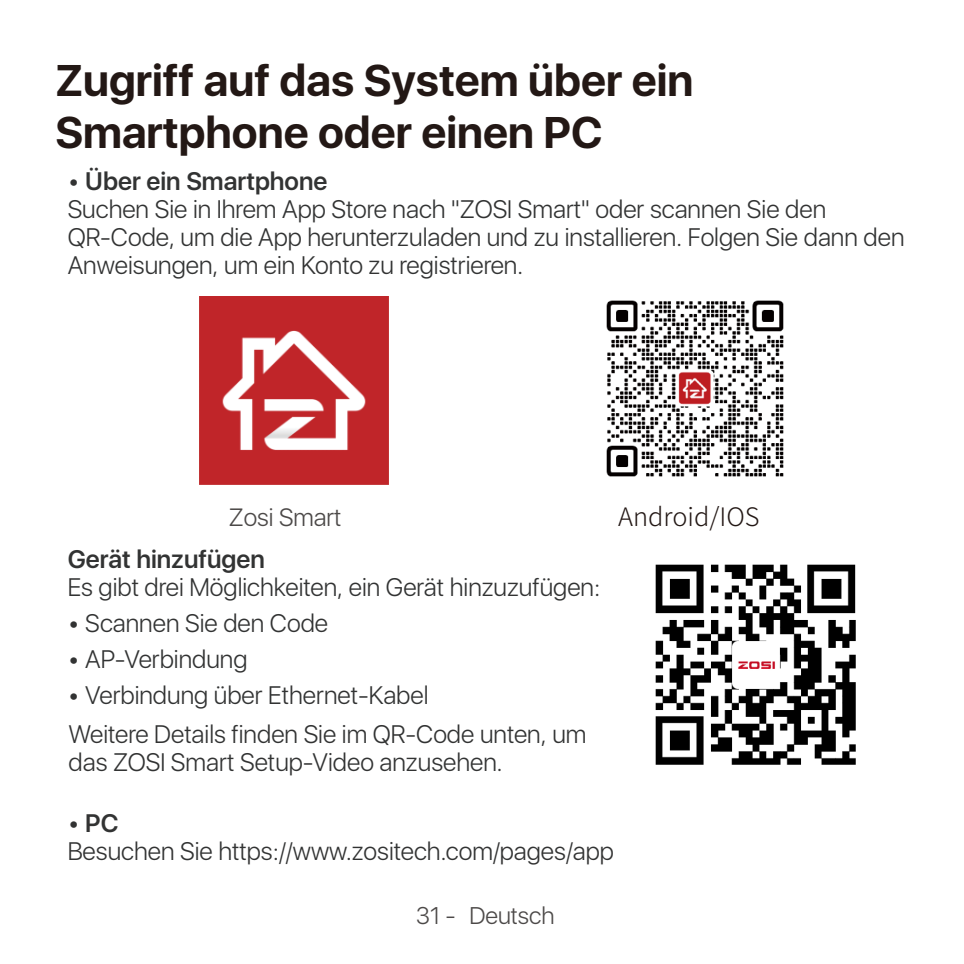
<style>
.page{position:relative;width:964px;height:964px;background:#fff}
.page>*{position:absolute;margin:0;border:0;box-sizing:border-box;transform-origin:0 0}
.t1{font:700 44px/52.8px "SFUI Display";color:#231815}
.t2{font:300 25.6px "Source Han Sans CN";color:#231815}
.t3{font:300 25.2px/28px "SFUI Display";color:#323333}
.t4{font:600 25.2px "SFUI Display";color:#323333}
.t5{font:300 24.8px "SFUI Display";color:#4c4948}
.t6{font:300 24px "SFUI Display";color:#4c4948}
.s1{font-weight:600}
</style>
<div class="page">
<img style="left:655px;top:564px;width:201px;height:201px">
<img style="left:199px;top:297px;width:190px;height:188px">
<img style="left:606px;top:300px;width:178px;height:177px">
<h1 class="t1" style="left:55px;top:54px;width:640px">Zugriff auf das System über ein<br>Smartphone oder einen PC</h1>
<p class="t3" style="left:68px;top:169px;width:838px">• <span class="s1">Über ein Smartphone<br></span>Suchen Sie in Ihrem App Store nach "ZOSI Smart" oder scannen Sie den QR-Code, um die App herunterzuladen und zu installieren. Folgen Sie dann den Anweisungen, um ein Konto zu registrieren.</p>
<p class="t5" style="left:229px;top:501px;width:114px">Zosi Smart</p>
<p class="t2" style="left:618px;top:502px;width:143px">Android/IOS</p>
<p class="t4" style="left:68px;top:542px;width:199px">Gerät hinzufügen</p>
<p class="t3" style="left:68px;top:575px;width:534px">Es gibt drei Möglichkeiten, ein Gerät hinzuzufügen:</p>
<p class="t3" style="left:68px;top:611px;width:262px">• Scannen Sie den Code</p>
<p class="t3" style="left:68px;top:647px;width:181px">• AP-Verbindung</p>
<p class="t3" style="left:68px;top:683px;width:362px">• Verbindung über Ethernet-Kabel</p>
<p class="t3" style="left:69px;top:722px;width:519px">Weitere Details finden Sie im QR-Code unten, um das ZOSI Smart Setup-Video anzusehen.</p>
<p class="t3" style="left:68px;top:811px;width:548px">• <span class="s1">PC<br></span>Besuchen Sie https://www.zositech.com/pages/app</p>
<p class="t6" style="left:416px;top:899px;width:140px">31 - Deutsch</p>
</div>
